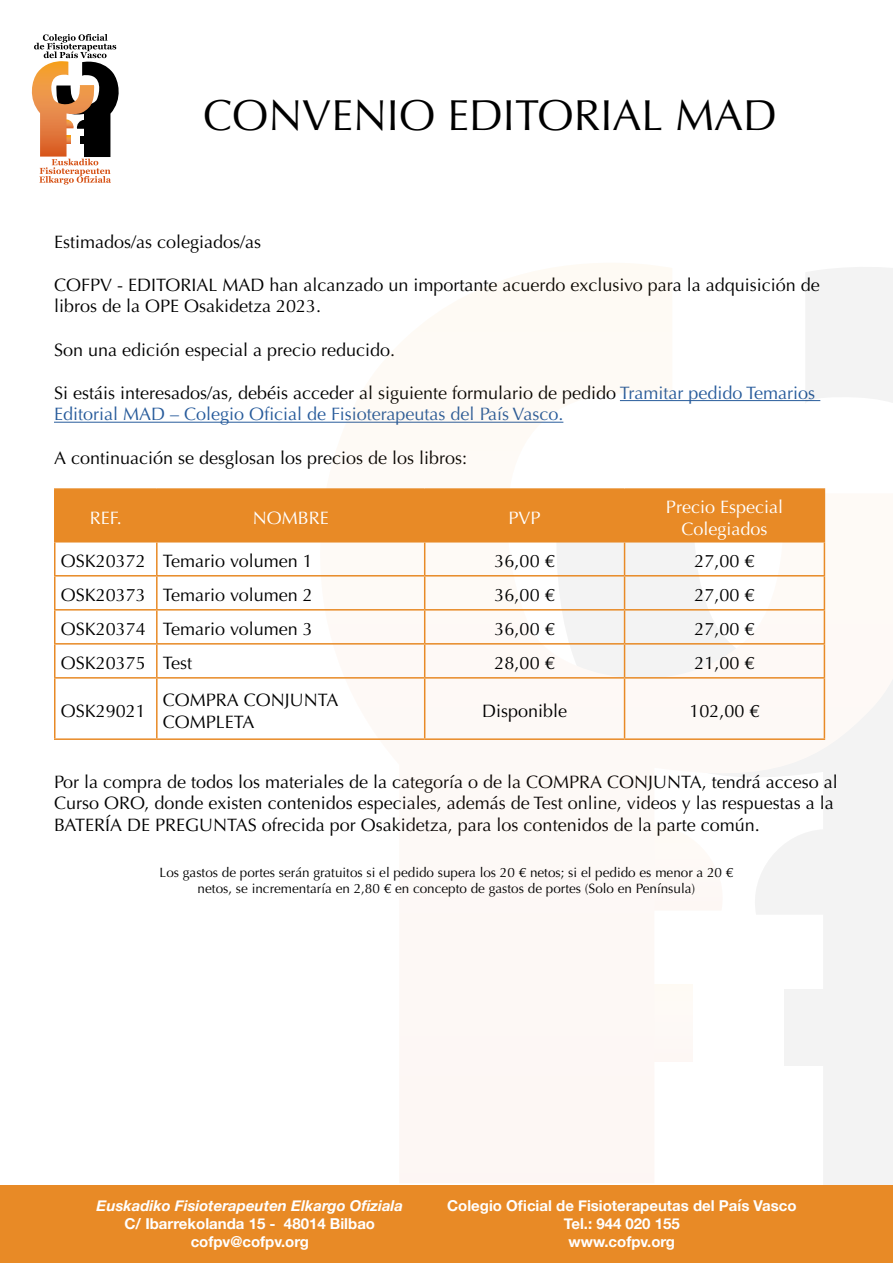
<style>
.page{position:relative;width:893px;height:1263px;background:#fff}
.page>*{position:absolute;margin:0;border:0;box-sizing:border-box;transform-origin:0 0}
.t1{font:43.5px "Optima";color:#000}
.t2{font:18px/21.6px "Optima";color:#000}
.t3{font:18px/21.6px "Optima";color:#275b9b}
.t4{font:18px/21.6px "Optima";color:#fff;text-align:center}
.t5{font:700 15px/18px "Helvetica Neue";color:#fff;text-align:center}
.t6{font:italic 700 15px "Helvetica Neue";color:#fff}
.t7{font:13.5px/16.2px "Optima";color:#000;text-align:center}
.s1{color:#000}
</style>
<div class="page">
<hr style="left:54px;top:422px;width:509px;height:1px;background:#275b9b">
<svg style="left:31px;top:34px;width:88px;height:151px"></svg>
<svg style="left:295px;top:263px;width:598px;height:920px"></svg>
<div style="left:0;top:1185px;width:893px;height:78px;background:#e88a26"></div>
<div style="left:56px;top:490px;width:768px;height:51px;background:#e88a26"></div>
<hr style="left:54px;top:541px;width:103px;height:1px;background:#e88a26">
<hr style="left:157px;top:541px;width:268px;height:1px;background:#e88a26">
<hr style="left:425px;top:541px;width:200px;height:1px;background:#e88a26">
<hr style="left:625px;top:541px;width:200px;height:1px;background:#e88a26">
<hr style="left:54px;top:575px;width:103px;height:1px;background:#e88a26">
<hr style="left:157px;top:575px;width:268px;height:1px;background:#e88a26">
<hr style="left:425px;top:575px;width:200px;height:1px;background:#e88a26">
<hr style="left:625px;top:575px;width:200px;height:1px;background:#e88a26">
<hr style="left:54px;top:609px;width:103px;height:1px;background:#e88a26">
<hr style="left:157px;top:609px;width:268px;height:1px;background:#e88a26">
<hr style="left:425px;top:609px;width:200px;height:1px;background:#e88a26">
<hr style="left:625px;top:609px;width:200px;height:1px;background:#e88a26">
<hr style="left:54px;top:643px;width:103px;height:2px;background:#e88a26">
<hr style="left:157px;top:643px;width:268px;height:2px;background:#e88a26">
<hr style="left:425px;top:643px;width:200px;height:2px;background:#e88a26">
<hr style="left:625px;top:643px;width:200px;height:2px;background:#e88a26">
<hr style="left:54px;top:677px;width:103px;height:2px;background:#e88a26">
<hr style="left:157px;top:677px;width:268px;height:2px;background:#e88a26">
<hr style="left:425px;top:677px;width:200px;height:2px;background:#e88a26">
<hr style="left:625px;top:677px;width:200px;height:2px;background:#e88a26">
<hr style="left:54px;top:488px;width:103px;height:2px;background:#e88a26">
<hr style="left:54px;top:490px;width:2px;height:51px;background:#e88a26">
<hr style="left:157px;top:488px;width:268px;height:2px;background:#e88a26">
<hr style="left:156px;top:490px;width:2px;height:51px;background:#e88a26">
<hr style="left:425px;top:488px;width:200px;height:2px;background:#e88a26">
<hr style="left:424px;top:490px;width:1px;height:51px;background:#e88a26">
<hr style="left:625px;top:488px;width:200px;height:2px;background:#e88a26">
<hr style="left:624px;top:490px;width:1px;height:51px;background:#e88a26">
<hr style="left:824px;top:490px;width:1px;height:51px;background:#e88a26">
<hr style="left:54px;top:542px;width:2px;height:33px;background:#e88a26">
<hr style="left:156px;top:542px;width:2px;height:33px;background:#e88a26">
<hr style="left:424px;top:542px;width:1px;height:33px;background:#e88a26">
<hr style="left:624px;top:542px;width:1px;height:33px;background:#e88a26">
<hr style="left:824px;top:542px;width:1px;height:33px;background:#e88a26">
<hr style="left:54px;top:576px;width:2px;height:33px;background:#e88a26">
<hr style="left:156px;top:576px;width:2px;height:33px;background:#e88a26">
<hr style="left:424px;top:576px;width:1px;height:33px;background:#e88a26">
<hr style="left:624px;top:576px;width:1px;height:33px;background:#e88a26">
<hr style="left:824px;top:576px;width:1px;height:33px;background:#e88a26">
<hr style="left:54px;top:610px;width:2px;height:33px;background:#e88a26">
<hr style="left:156px;top:610px;width:2px;height:33px;background:#e88a26">
<hr style="left:424px;top:610px;width:1px;height:33px;background:#e88a26">
<hr style="left:624px;top:610px;width:1px;height:33px;background:#e88a26">
<hr style="left:824px;top:610px;width:1px;height:33px;background:#e88a26">
<hr style="left:54px;top:645px;width:2px;height:32px;background:#e88a26">
<hr style="left:156px;top:645px;width:2px;height:32px;background:#e88a26">
<hr style="left:424px;top:645px;width:1px;height:32px;background:#e88a26">
<hr style="left:624px;top:645px;width:1px;height:32px;background:#e88a26">
<hr style="left:824px;top:645px;width:1px;height:32px;background:#e88a26">
<hr style="left:54px;top:679px;width:2px;height:59px;background:#e88a26">
<hr style="left:156px;top:679px;width:2px;height:59px;background:#e88a26">
<hr style="left:424px;top:679px;width:1px;height:59px;background:#e88a26">
<hr style="left:624px;top:679px;width:1px;height:59px;background:#e88a26">
<hr style="left:824px;top:679px;width:1px;height:59px;background:#e88a26">
<hr style="left:54px;top:738px;width:103px;height:2px;background:#e88a26">
<hr style="left:157px;top:738px;width:268px;height:2px;background:#e88a26">
<hr style="left:425px;top:738px;width:200px;height:2px;background:#e88a26">
<hr style="left:625px;top:738px;width:200px;height:2px;background:#e88a26">
<h1 class="t1" style="left:203px;top:90px;width:575px">CONVENIO EDITORIAL MAD</h1>
<p class="t2" style="left:54px;top:231px;width:209px">Estimados/as colegiados/as</p>
<p class="t2" style="left:54px;top:274px;width:767px">COFPV - EDITORIAL MAD han alcanzado un importante acuerdo exclusivo para la adquisición de libros de la OPE Osakidetza 2023.</p>
<p class="t2" style="left:54px;top:339px;width:343px">Son una edición especial a precio reducido.</p>
<p class="t3" style="left:54px;top:382px;width:763px"><span class="s1">Si estáis interesados/as, debéis acceder al siguiente formulario de pedido</span> Tramitar pedido Temarios<br>Editorial MAD – Colegio Oficial de Fisioterapeutas del País Vasco.</p>
<p class="t2" style="left:54px;top:447px;width:415px">A continuación se desglosan los precios de los libros:</p>
<p class="t4" style="left:90px;top:507px;width:34px">REF.</p>
<p class="t4" style="left:253px;top:507px;width:77px">NOMBRE</p>
<p class="t4" style="left:509px;top:507px;width:34px">PVP</p>
<p class="t4" style="left:666px;top:496px;width:119px">Precio Especial<br>Colegiados</p>
<p class="t2" style="left:61px;top:550px;width:253px">OSK20372 Temario volumen 1</p>
<p class="t2" style="left:495px;top:550px;width:62px">36,00 €</p>
<p class="t2" style="left:694px;top:550px;width:62px">27,00 €</p>
<p class="t2" style="left:61px;top:584px;width:253px">OSK20373 Temario volumen 2</p>
<p class="t2" style="left:495px;top:584px;width:62px">36,00 €</p>
<p class="t2" style="left:694px;top:584px;width:62px">27,00 €</p>
<p class="t2" style="left:61px;top:618px;width:253px">OSK20374 Temario volumen 3</p>
<p class="t2" style="left:495px;top:618px;width:62px">36,00 €</p>
<p class="t2" style="left:694px;top:618px;width:62px">27,00 €</p>
<p class="t2" style="left:61px;top:652px;width:133px">OSK20375 Test</p>
<p class="t2" style="left:495px;top:652px;width:62px">28,00 €</p>
<p class="t2" style="left:694px;top:652px;width:62px">21,00 €</p>
<p class="t2" style="left:61px;top:700px;width:87px">OSK29021</p>
<p class="t2" style="left:163px;top:689px;width:177px">COMPRA CONJUNTA<br>COMPLETA</p>
<p class="t2" style="left:482px;top:700px;width:87px">Disponible</p>
<p class="t2" style="left:689px;top:700px;width:72px">102,00 €</p>
<p class="t2" style="left:54px;top:771px;width:785px">Por la compra de todos los materiales de la categoría o de la COMPRA CONJUNTA, tendrá acceso al<br>Curso ORO, donde existen contenidos especiales, además de Test online, videos y las respuestas a la<br>BATERÍA DE PREGUNTAS ofrecida por Osakidetza, para los contenidos de la parte común.</p>
<p class="t7" style="left:160px;top:864px;width:575px">Los gastos de portes serán gratuitos si el pedido supera los 20 € netos; si el pedido es menor a 20 € netos, se incrementaría en 2,80 € en concepto de gastos de portes (Solo en Península)</p>
<p class="t6" style="left:97px;top:1194px;width:308px">Euskadiko Fisioterapeuten Elkargo Ofiziala</p>
<p class="t5" style="left:125px;top:1215px;width:252px">C/ Ibarrekolanda 15 - 48014 Bilbao cofpv@cofpv.org</p>
<p class="t5" style="left:447px;top:1197px;width:351px">Colegio Oficial de Fisioterapeutas del País Vasco<br>Tel.: 944 020 155<br>www.cofpv.org</p>
</div>
